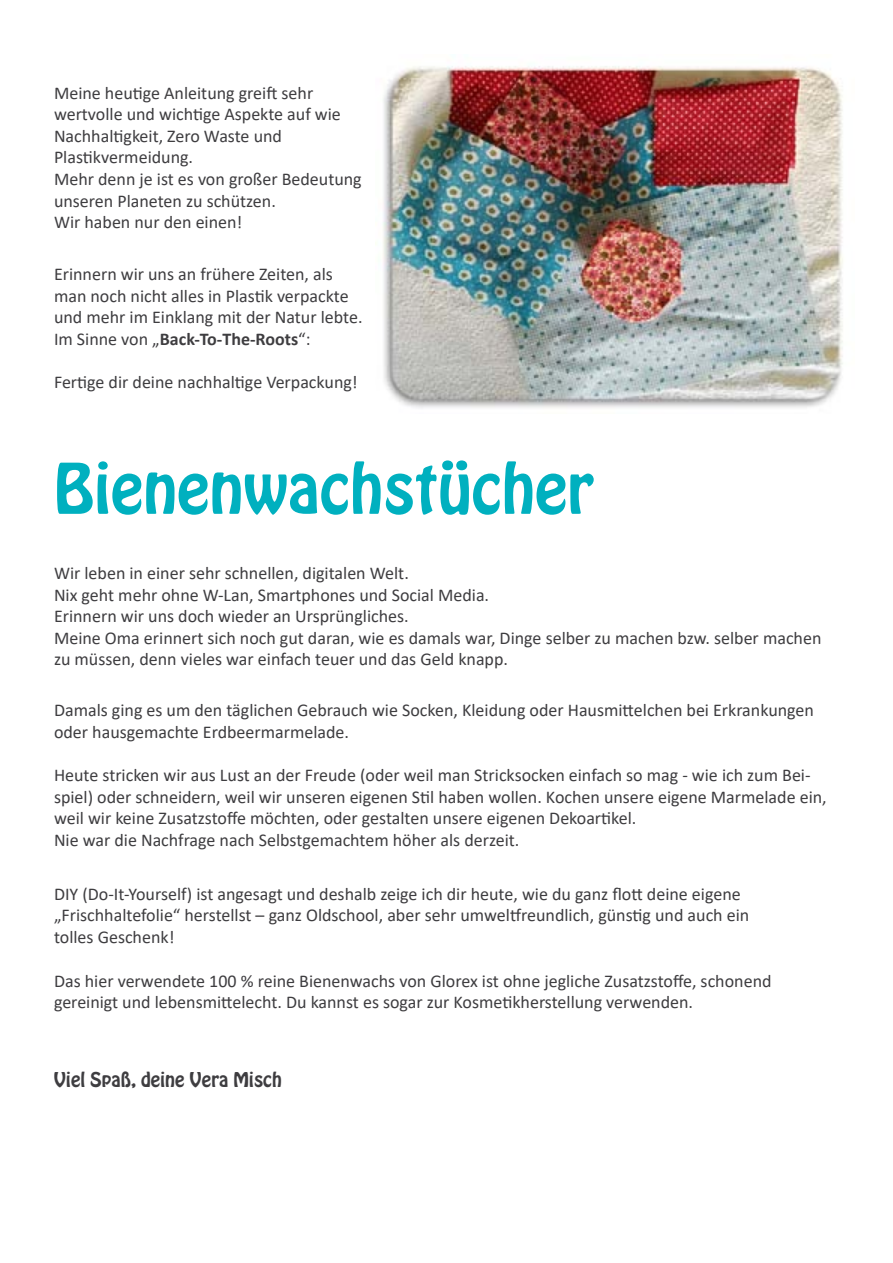
<style>
.page{position:relative;width:893px;height:1263px;background:#fff}
.page>*{position:absolute;margin:0;border:0;box-sizing:border-box;transform-origin:0 0}
.t1{font:61.5px "Hobo Std";color:#00b0bf}
.t2{font:18px/21.6px "Calibri";color:#3e3d40}
.t3{font:18px "Hobo Std";color:#3e3d40}
.s1{font-weight:700}
</style>
<div class="page">
<img style="left:383px;top:66px;width:460px;height:342px">
<p class="t2" style="left:54px;top:81px;width:309px">Meine heutige Anleitung greift sehr wertvolle und wichtige Aspekte auf wie<br>Nachhaltigkeit, Zero Waste und<br>Plastikvermeidung.<br>Mehr denn je ist es von großer Bedeutung unseren Planeten zu schützen.<br>Wir haben nur den einen!</p>
<p class="t2" style="left:54px;top:263px;width:310px">Erinnern wir uns an frühere Zeiten, als man noch nicht alles in Plastik verpackte und mehr im Einklang mit der Natur lebte.<br>Im Sinne von „<span class="s1">Back-To-The-Roots</span>“:</p>
<p class="t2" style="left:54px;top:371px;width:305px">Fertige dir deine nachhaltige Verpackung!</p>
<h1 class="t1" style="left:54px;top:446px;width:541px">Bienenwachstücher</h1>
<p class="t2" style="left:54px;top:562px;width:769px">Wir leben in einer sehr schnellen, digitalen Welt.<br>Nix geht mehr ohne W-Lan, Smartphones und Social Media.<br>Erinnern wir uns doch wieder an Ursprüngliches.<br>Meine Oma erinnert sich noch gut daran, wie es damals war, Dinge selber zu machen bzw. selber machen zu müssen, denn vieles war einfach teuer und das Geld knapp.</p>
<p class="t2" style="left:54px;top:699px;width:761px">Damals ging es um den täglichen Gebrauch wie Socken, Kleidung oder Hausmittelchen bei Erkrankungen oder hausgemachte Erdbeermarmelade.</p>
<p class="t2" style="left:54px;top:764px;width:774px">Heute stricken wir aus Lust an der Freude (oder weil man Stricksocken einfach so mag - wie ich zum Bei&shy;spiel) oder schneidern, weil wir unseren eigenen Stil haben wollen. Kochen unsere eigene Marmelade ein, weil wir keine Zusatzstoffe möchten, oder gestalten unsere eigenen Dekoartikel.<br>Nie war die Nachfrage nach Selbstgemachtem höher als derzeit.</p>
<p class="t2" style="left:54px;top:882px;width:697px">DIY (Do-It-Yourself) ist angesagt und deshalb zeige ich dir heute, wie du ganz flott deine eigene „Frischhaltefolie“ herstellst – ganz Oldschool, aber sehr umweltfreundlich, günstig und auch ein tolles Geschenk!</p>
<p class="t2" style="left:54px;top:969px;width:719px">Das hier verwendete 100 % reine Bienenwachs von Glorex ist ohne jegliche Zusatzstoffe, schonend gereinigt und lebensmittelecht. Du kannst es sogar zur Kosmetikherstellung verwenden.</p>
<p class="t3" style="left:54px;top:1067px;width:229px">Viel Spaß, deine Vera Misch</p>
</div>
